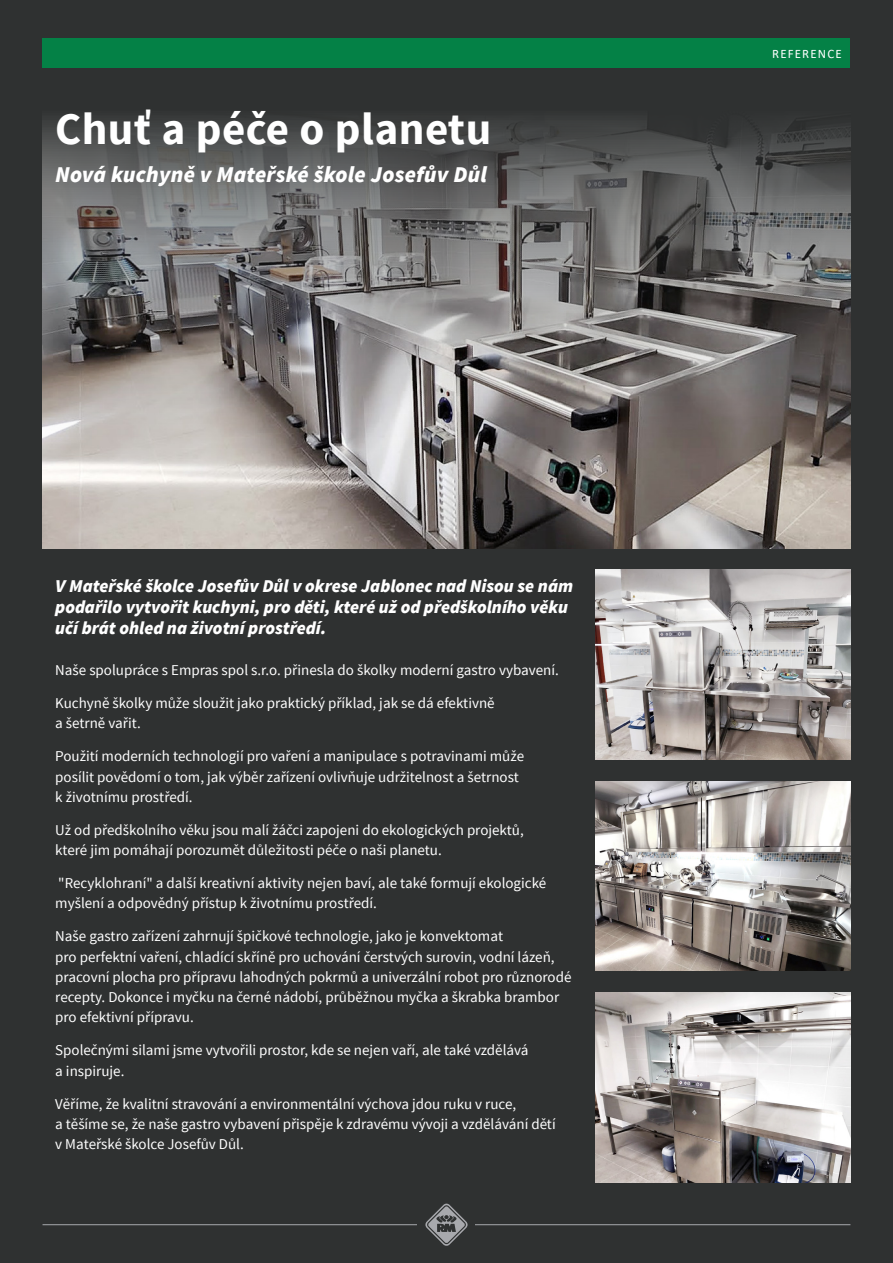
<style>
.page{position:relative;width:893px;height:1263px;background:#2f3131}
.page>*{position:absolute;margin:0;border:0;box-sizing:border-box;transform-origin:0 0}
.t1{font:700 45px "Source Sans Pro";letter-spacing:.01em;color:#fff}
.t2{font:italic 900 22.5px "Source Sans Pro";letter-spacing:.01em;color:#fff}
.t3{font:italic 900 18px/21px "Source Sans Pro";color:#fff}
.t4{font:15px/20.2px "Source Sans Pro";color:#fff}
.t5{font:12.9px "Calibri";letter-spacing:.09em;color:#fff}
</style>
<div class="page">
<div style="left:43px;top:38px;width:807px;height:30px;background:#048146"></div>
<hr style="left:43px;top:1224px;width:807px;height:1px;background:#a8a9ad">
<div style="left:418px;top:1196px;width:57px;height:57px;background:#2f3131"></div>
<svg style="left:425px;top:1203px;width:43px;height:43px"></svg>
<img style="left:43px;top:118px;width:807px;height:431px">
<img style="left:595px;top:781px;width:255px;height:190px">
<img style="left:595px;top:570px;width:255px;height:190px">
<img style="left:595px;top:992px;width:255px;height:190px">
<p class="t1" style="left:55px;top:101px;width:437px">Chuť a péče o planetu</p>
<p class="t2" style="left:55px;top:160px;width:433px">Nová kuchyně v Mateřské škole Josefův Důl</p>
<p class="t3" style="left:55px;top:575px;width:519px">V Mateřské školce Josefův Důl v okrese Jablonec nad Nisou se nám podařilo vytvořit kuchyni, pro děti, které už od předškolního věku učí brát ohled na životní prostředí.</p>
<p class="t4" style="left:55px;top:660px;width:505px">Naše spolupráce s Empras spol s.r.o. přinesla do školky moderní gastro vybavení.</p>
<p class="t4" style="left:55px;top:693px;width:441px">Kuchyně školky může sloužit jako praktický příklad, jak se dá efektivně a šetrně vařit.</p>
<p class="t4" style="left:55px;top:746px;width:470px">Použití moderních technologií pro vaření a manipulace s potravinami může posílit povědomí o tom, jak výběr zařízení ovlivňuje udržitelnost a šetrnost k životnímu prostředí.</p>
<p class="t4" style="left:55px;top:820px;width:470px">Už od předškolního věku jsou malí žáčci zapojeni do ekologických projektů, které jim pomáhají porozumět důležitosti péče o naši planetu.</p>
<p class="t4" style="left:55px;top:873px;width:493px">"Recyklohraní" a další kreativní aktivity nejen baví, ale také formují ekologické myšlení a odpovědný přístup k životnímu prostředí.</p>
<p class="t4" style="left:55px;top:926px;width:518px">Naše gastro zařízení zahrnují špičkové technologie, jako je konvektomat<br>pro perfektní vaření, chladící skříně pro uchování čerstvých surovin, vodní lázeň, pracovní plocha pro přípravu lahodných pokrmů a univerzální robot pro různorodé recepty. Dokonce i myčku na černé nádobí, průběžnou myčka a škrabka brambor pro efektivní přípravu.</p>
<p class="t4" style="left:55px;top:1040px;width:475px">Společnými silami jsme vytvořili prostor, kde se nejen vaří, ale také vzdělává a inspiruje.</p>
<p class="t4" style="left:55px;top:1094px;width:502px">Věříme, že kvalitní stravování a environmentální výchova jdou ruku v ruce,<br>a těšíme se, že naše gastro vybavení přispěje k zdravému vývoji a vzdělávání dětí v Mateřské školce Josefův Důl.</p>
<p class="t5" style="left:772px;top:45px;width:71px">REFERENCE</p>
</div>
